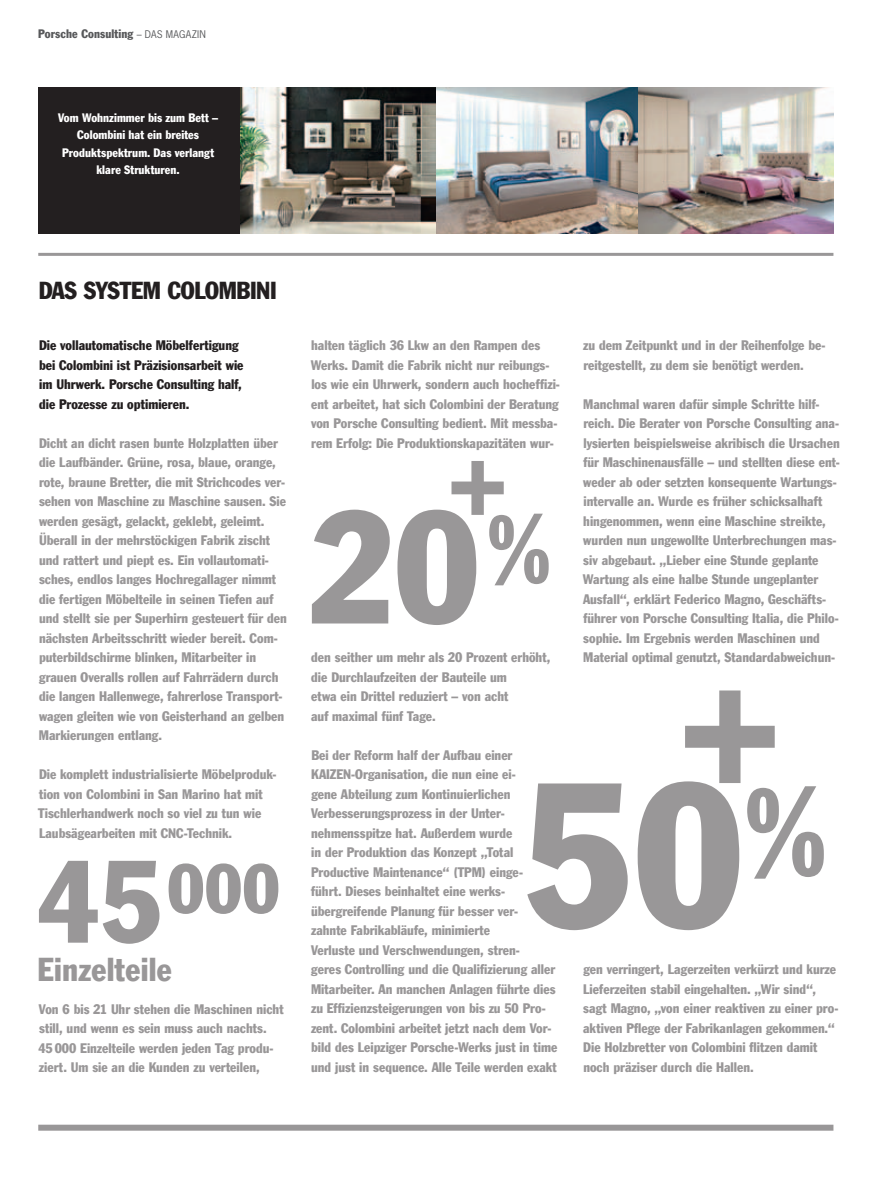
<style>
.page{position:relative;width:893px;height:1191px;background:#fff}
.page>*{position:absolute;margin:0;border:0;box-sizing:border-box;transform-origin:0 0}
.t1{font:condensed 203.25px "Porsche Franklin Gothic";color:#999798}
.t2{font:condensed 157.65px "Porsche Franklin Gothic";color:#999798}
.t3{font:condensed 114.9px "Porsche Franklin Gothic";color:#999798}
.t4{font:condensed 69px "Porsche Franklin Gothic";color:#999798}
.t5{font:condensed 32.25px "Porsche Franklin Gothic";color:#999798}
.t6{font:condensed 24px "Porsche Franklin Gothic";letter-spacing:-.015em;color:#231f20}
.t7{font:condensed 13.5px/19.5px "Porsche Franklin Gothic";color:#999798}
.t8{font:condensed 13.5px/19.5px "Porsche Franklin Gothic";color:#231f20}
.t9{font:condensed 12px/17.4px "Porsche Franklin Gothic";letter-spacing:.005em;color:#fff;text-align:center}
.t10{font:condensed 12px "Porsche Franklin Gothic";letter-spacing:.01em;color:#57585a}
.s1{font-family:"Porsche News Gothic";font-stretch:normal;font-size:9.9px}
</style>
<div class="page">
<div style="left:38px;top:87px;width:202px;height:146px;background:#231f20"></div>
<img style="left:240px;top:87px;width:593px;height:146px">
<div style="left:38px;top:1124px;width:795px;height:6px;background:#999798"></div>
<hr style="left:38px;top:253px;width:795px;height:3px;background:#999798">
<svg style="left:685px;top:690px;width:90px;height:93px"></svg>
<svg style="left:451px;top:461px;width:53px;height:54px"></svg>
<p class="t10" style="left:38px;top:27px;width:169px">Porsche Consulting <span class="s1">– DAS MAGAZIN</span></p>
<p class="t9" style="left:58px;top:109px;width:161px">Vom Wohnzimmer bis zum Bett –<br>Colombini hat ein breites<br>Produktspektrum. Das verlangt klare Strukturen.</p>
<h3 class="t6" style="left:39px;top:276px;width:239px">das system Colombini</h3>
<p class="t8" style="left:39px;top:336px;width:206px">Die vollautomatische Möbelfertigung bei Colombini ist Präzisionsarbeit wie im Uhrwerk. Porsche Consulting half, die Prozesse zu optimieren.</p>
<p class="t7" style="left:39px;top:433px;width:249px">Dicht an dicht rasen bunte Holzplatten über die Laufbänder. Grüne, rosa, blaue, orange, rote, braune Bretter, die mit Strichcodes ver&shy;sehen von Maschine zu Maschine sausen. Sie werden gesägt, gelackt, geklebt, geleimt.<br>Überall in der mehrstöckigen Fabrik zischt und rattert und piept es. Ein vollautomati&shy;sches, endlos langes Hochregallager nimmt die fertigen Möbelteile in seinen Tiefen auf und stellt sie per Superhirn gesteuert für den nächsten Arbeitsschritt wieder bereit. Com&shy;puterbildschirme blinken, Mitarbeiter in grauen Overalls rollen auf Fahrrädern durch die langen Hallenwege, fahrerlose Transport&shy;wagen gleiten wie von Geisterhand an gelben Markierungen entlang.</p>
<p class="t7" style="left:38px;top:765px;width:240px">Die komplett industrialisierte Möbelproduk&shy;tion von Colombini in San Marino hat mit Tischlerhandwerk noch so viel zu tun wie Laubsägearbeiten mit CNC-Technik.</p>
<h3 class="t3" style="left:38px;top:831px;width:126px">45</h3>
<h3 class="t5" style="left:38px;top:950px;width:136px">Einzelteile</h3>
<h3 class="t4" style="left:167px;top:846px;width:114px">000</h3>
<p class="t7" style="left:38px;top:999px;width:247px">Von 6 bis 21 Uhr stehen die Maschinen nicht still, und wenn es sein muss auch nachts.<br>45 000 Einzelteile werden jeden Tag produ&shy;ziert. Um sie an die Kunden zu verteilen,</p>
<p class="t7" style="left:583px;top:335px;width:244px">zu dem Zeitpunkt und in der Reihenfolge be&shy;reitgestellt, zu dem sie benötigt werden.</p>
<p class="t7" style="left:583px;top:394px;width:258px">Manchmal waren dafür simple Schritte hilf&shy;reich. Die Berater von Porsche Consulting ana&shy;lysierten beispielsweise akribisch die Ursachen für Maschinenausfälle – und stellten diese ent&shy;weder ab oder setzten konsequente Wartungs&shy;intervalle an. Wurde es früher schicksalhaft hingenommen, wenn eine Maschine streikte, wurden nun ungewollte Unterbrechungen mas&shy;siv abgebaut. „Lieber eine Stunde geplante Wartung als eine halbe Stunde ungeplanter Ausfall“, erklärt Federico Magno, Geschäfts&shy;führer von Porsche Consulting Italia, die Philo&shy;sophie. Im Ergebnis werden Maschinen und Material optimal genutzt, Standardabweichun-</p>
<p class="t7" style="left:311px;top:336px;width:251px">halten täglich 36 Lkw an den Rampen des Werks. Damit die Fabrik nicht nur reibungs&shy;los wie ein Uhrwerk, sondern auch hocheffizi&shy;ent arbeitet, hat sich Colombini der Beratung von Porsche Consulting bedient. Mit messba&shy;rem Erfolg: Die Produktionskapazitäten wur-</p>
<h2 class="t2" style="left:309px;top:471px;width:244px">20<sup>%</sup></h2>
<p class="t7" style="left:311px;top:648px;width:241px">den seither um mehr als 20 Prozent erhöht, die Durchlaufzeiten der Bauteile um<br>etwa ein Drittel reduziert – von acht<br>auf maximal fünf Tage.</p>
<p class="t7" style="left:311px;top:745px;width:248px">Bei der Reform half der Aufbau einer KAIZEN-Organisation, die nun eine ei-<br>gene Abteilung zum Kontinuierlichen Verbesserungsprozess in der Unter&shy;nehmensspitze hat. Außerdem wurde<br>in der Produktion das Konzept „Total Productive Maintenance“ (TPM) einge-<br>führt. Dieses beinhaltet eine werks&shy;übergreifende Planung für besser ver-<br>zahnte Fabrikabläufe, minimierte<br>Verluste und Verschwendungen, stren-<br>geres Controlling und die Qualifizierung aller Mitarbeiter. An manchen Anlagen führte dies zu Effizienzsteigerungen von bis zu 50 Pro&shy;zent. Colombini arbeitet jetzt nach dem Vor&shy;bild des Leipziger Porsche-Werks just in time und just in sequence. Alle Teile werden exakt</p>
<h1 class="t1" style="left:523px;top:732px;width:306px">50<sup>%</sup></h1>
<p class="t7" style="left:583px;top:959px;width:257px">gen verringert, Lagerzeiten verkürzt und kurze Lieferzeiten stabil eingehalten. „Wir sind“, sagt Magno, „von einer reaktiven zu einer pro&shy;aktiven Pflege der Fabrikanlagen gekommen.“ Die Holzbretter von Colombini flitzen damit noch präziser durch die Hallen.</p>
</div>
